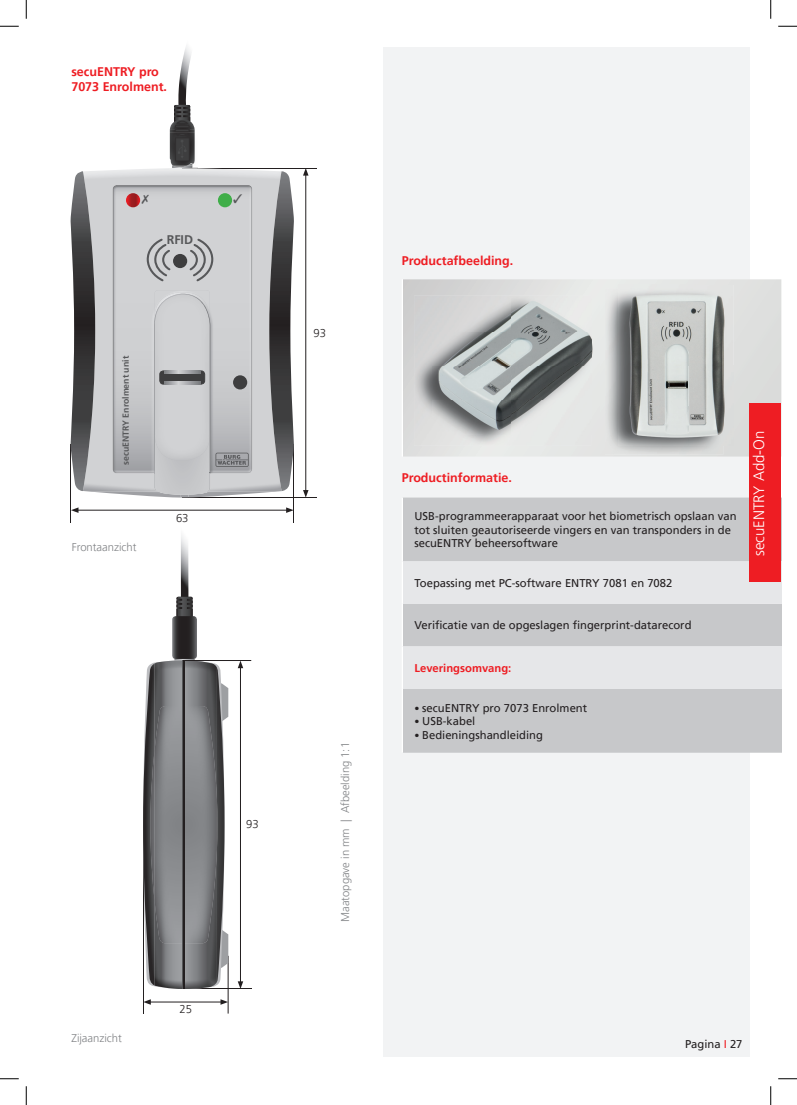
<style>
.page{position:relative;width:797px;height:1105px;background:#fff}
.page>*{position:absolute;margin:0;border:0;box-sizing:border-box;transform-origin:0 0}
.t1{font:300 15px "Frutiger LT Pro";color:#fff}
.t2{font:700 12.5px/15px "Frutiger LT Pro";color:#ee1d23}
.t3{font:700 12.5px "Frutiger LT Pro";color:#57585a}
.t4{font:11.25px/13.5px "Frutiger LT Pro";color:#231f20}
.t5{font:300 11.25px "Frutiger LT Pro";color:#808285}
.t6{font:700 11.25px "Frutiger LT Pro";color:#ee1d23}
.t7{font:300 11.25px "Frutiger LT Pro";color:#231f20}
.t8{font:700 8.75px "Frutiger LT Pro";color:#57585a}
.s1{font-size:10px}
.s2{color:#ee1d23}
</style>
<div class="page">
<div style="left:16px;top:48px;width:733px;height:1009px;background:#f2f3f4"></div>
<div style="left:16px;top:16px;width:366px;height:1073px;background:#fff"></div>
<svg style="left:403px;top:279px;width:378px;height:177px"></svg>
<hr style="left:402px;top:279px;width:1px;height:177px;background:#fff">
<hr style="left:149px;top:1002px;width:73px;height:1px;background:#231f20">
<svg style="left:144px;top:999px;width:7px;height:6px"></svg>
<svg style="left:220px;top:999px;width:8px;height:6px"></svg>
<hr style="left:228px;top:956px;width:1px;height:57px;background:#231f20">
<hr style="left:143px;top:825px;width:1px;height:188px;background:#231f20">
<hr style="left:240px;top:666px;width:1px;height:317px;background:#231f20">
<svg style="left:238px;top:981px;width:5px;height:8px"></svg>
<svg style="left:238px;top:661px;width:5px;height:7px"></svg>
<hr style="left:184px;top:989px;width:68px;height:1px;background:#231f20">
<img style="left:181px;top:509px;width:7px;height:88px">
<svg style="left:143px;top:597px;width:85px;height:392px"></svg>
<img style="left:154px;top:660px;width:63px;height:329px">
<img style="left:217px;top:800px;width:1px;height:50px">
<img style="left:150px;top:751px;width:4px;height:149px">
<img style="left:154px;top:706px;width:63px;height:237px">
<hr style="left:182px;top:660px;width:3px;height:329px;background:#57585a">
<hr style="left:183px;top:660px;width:1px;height:329px;background:#231f20">
<hr style="left:184px;top:660px;width:67px;height:1px;background:#231f20">
<img style="left:414px;top:296px;width:177px;height:150px">
<img style="left:433px;top:299px;width:166px;height:135px">
<img style="left:605px;top:288px;width:118px;height:167px">
<img style="left:618px;top:285px;width:77px;height:3px">
<img style="left:695px;top:285px;width:38px;height:80px">
<img style="left:723px;top:365px;width:10px;height:81px">
<img style="left:618px;top:288px;width:105px;height:158px">
<hr style="left:76px;top:510px;width:212px;height:1px;background:#231f20">
<svg style="left:72px;top:507px;width:6px;height:6px"></svg>
<svg style="left:286px;top:507px;width:7px;height:6px"></svg>
<hr style="left:71px;top:444px;width:1px;height:79px;background:#231f20">
<hr style="left:293px;top:444px;width:1px;height:79px;background:#231f20">
<hr style="left:305px;top:174px;width:1px;height:318px;background:#231f20">
<svg style="left:303px;top:490px;width:5px;height:7px"></svg>
<svg style="left:303px;top:169px;width:5px;height:7px"></svg>
<hr style="left:182px;top:497px;width:135px;height:1px;background:#231f20">
<hr style="left:182px;top:168px;width:135px;height:1px;background:#231f20">
<img style="left:178px;top:46px;width:13px;height:59px">
<img style="left:169px;top:129px;width:1px;height:30px">
<img style="left:170px;top:159px;width:25px;height:7px">
<div style="left:175px;top:138px;width:14px;height:23px;background:#3e3e3f"></div>
<svg style="left:170px;top:105px;width:25px;height:54px"></svg>
<img style="left:129px;top:168px;width:108px;height:2px">
<img style="left:169px;top:169px;width:29px;height:1px">
<svg style="left:169px;top:166px;width:29px;height:3px"></svg>
<svg style="left:71px;top:171px;width:223px;height:320px;background:#98989a"></svg>
<img style="left:113px;top:185px;width:138px;height:284px">
<img style="left:251px;top:189px;width:1px;height:280px">
<img style="left:113px;top:188px;width:42px;height:285px">
<svg style="left:154px;top:289px;width:95px;height:209px;background:#c3c4c6"></svg>
<svg style="left:126px;top:193px;width:14px;height:14px"></svg>
<div style="left:173px;top:254px;width:14px;height:14px;background:#3e3e3f;border-radius:50%"></div>
<svg style="left:188px;top:237px;width:26px;height:46px"></svg>
<svg style="left:146px;top:237px;width:26px;height:46px"></svg>
<div style="left:233px;top:375px;width:14px;height:14px;background:#3e3e3f;border-radius:50%"></div>
<div style="left:403px;top:498px;width:378px;height:255px;background:#c7c8ca"></div>
<svg style="left:403px;top:561px;width:378px;height:128px;fill:#e6e7e9"></svg>
<hr style="left:402px;top:498px;width:1px;height:63px;background:#fff">
<hr style="left:402px;top:561px;width:1px;height:43px;background:#fff">
<hr style="left:402px;top:604px;width:1px;height:42px;background:#fff">
<hr style="left:402px;top:646px;width:1px;height:43px;background:#fff">
<hr style="left:402px;top:689px;width:1px;height:64px;background:#fff">
<div style="left:749px;top:404px;width:32px;height:178px;background:#ee1d23"></div>
<div style="left:218px;top:193px;width:14px;height:14px;background:#40ae49;border-radius:50%"></div>
<svg style="left:0;top:25px;width:19px;height:2px"></svg>
<svg style="left:778px;top:25px;width:19px;height:2px"></svg>
<svg style="left:0;top:1078px;width:19px;height:1px"></svg>
<svg style="left:778px;top:1078px;width:19px;height:1px"></svg>
<svg style="left:25px;top:0;width:2px;height:19px"></svg>
<svg style="left:25px;top:1086px;width:2px;height:19px"></svg>
<svg style="left:770px;top:0;width:1px;height:19px"></svg>
<svg style="left:770px;top:1086px;width:1px;height:19px"></svg>
<svg style="left:142px;top:195px;width:7px;height:9px"></svg>
<svg style="left:234px;top:195px;width:8px;height:9px"></svg>
<p class="t2" style="left:71px;top:65px;width:97px">secuENTRY pro<br>7073 Enrolment.</p>
<p class="t3" style="left:167px;top:232px;width:28px">RFID</p>
<p class="t8" style="left:120px;top:465px;width:110px;rotate:-90deg">secuENTRY Enrolment unit</p>
<p class="t5" style="left:72px;top:540px;width:66px">Frontaanzicht</p>
<p class="t7" style="left:176px;top:511px;width:14px">63</p>
<p class="t7" style="left:246px;top:818px;width:14px">93</p>
<p class="t5" style="left:71px;top:1031px;width:52px">Zĳaanzicht</p>
<p class="t7" style="left:179px;top:1003px;width:14px">25</p>
<p class="t7" style="left:313px;top:326px;width:14px">93</p>
<p class="t5" style="left:339px;top:922px;width:181px;rotate:-90deg">Maatopgave in mm | Afbeelding 1:1</p>
<p class="t2" style="left:402px;top:253px;width:113px">Productafbeelding.</p>
<p class="t2" style="left:402px;top:470px;width:112px">Productinformatie.</p>
<p class="t4" style="left:414px;top:510px;width:323px">USB-programmeerapparaat voor het biometrisch opslaan van tot sluiten geautoriseerde vingers en van transponders in de secuENTRY beheersoftware</p>
<p class="t4" style="left:414px;top:576px;width:259px">Toepassing met PC-software ENTRY 7081 en 7082</p>
<p class="t4" style="left:414px;top:619px;width:278px">Verificatie van de opgeslagen fingerprint-datarecord</p>
<p class="t6" style="left:414px;top:661px;width:98px">Leveringsomvang:</p>
<p class="t4" style="left:414px;top:701px;width:174px"><span class="s1">•</span> secuENTRY pro 7073 Enrolment</p>
<p class="t4" style="left:414px;top:714px;width:62px"><span class="s1">•</span> USB-kabel</p>
<p class="t4" style="left:414px;top:728px;width:130px"><span class="s1">•</span> Bedieningshandleiding</p>
<h1 class="t1" style="left:750px;top:556px;width:127px;rotate:-90deg">secuENTRY Add-On</h1>
<p class="t4" style="left:685px;top:1037px;width:59px">Pagina <span class="s2">I</span> 27</p>
</div>
